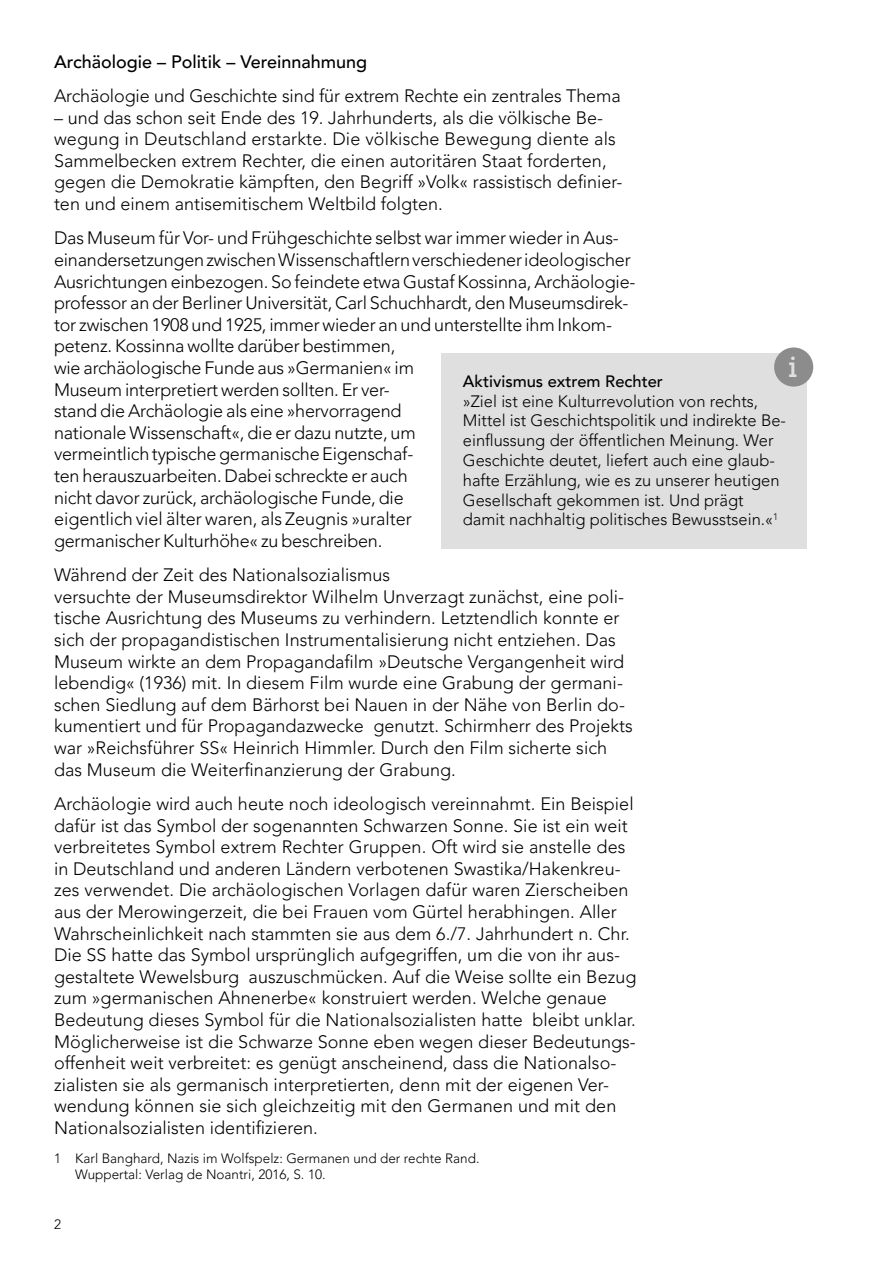
<style>
.page{position:relative;width:893px;height:1263px;background:#fff}
.page>*{position:absolute;margin:0;border:0;box-sizing:border-box;transform-origin:0 0}
.t1{font:700 29.25px "Nexa Slab";color:#dfdfdf}
.t2{font:300 18px/21.6px "Avenir LT Pro";letter-spacing:.005em;color:#000}
.t3{font:500 18px "Avenir LT Pro";color:#000}
.t4{font:300 16.5px/19.8px "Avenir LT Pro";color:#000}
.t5{font:500 16.5px "Avenir LT Pro";color:#000}
.t6{font:300 13.5px/16.2px "Avenir LT Pro";color:#000}
</style>
<div class="page">
<div style="left:442px;top:353px;width:365px;height:196px;background:#dfdfdf"></div>
<div style="left:774px;top:347px;width:39px;height:40px;background:#8c8c8c;border-radius:50%"></div>
<p class="t3" style="left:54px;top:51px;width:315px">Archäologie – Politik – Vereinnahmung</p>
<p class="t2" style="left:54px;top:85px;width:568px">Archäologie und Geschichte sind für extrem Rechte ein zentrales Thema</p>
<p class="t2" style="left:54px;top:107px;width:570px">– und das schon seit Ende des 19. Jahrhunderts, als die völkische Be&shy;wegung in Deutschland erstarkte. Die völkische Bewegung diente als Sammelbecken extrem Rechter, die einen autoritären Staat forderten, gegen die Demokratie kämpften, den Begriff »Volk« rassistisch definier&shy;ten und einem antisemitischem Weltbild folgten.</p>
<p class="t2" style="left:54px;top:227px;width:583px">Das Museum für Vor- und Frühgeschichte selbst war immer wieder in Aus&shy;einandersetzungen zwischen Wissenschaftlern verschiedener ideologischer Ausrichtungen einbezogen. So feindete etwa Gustaf Kossinna, Archäologie&shy;professor an der Berliner Universität, Carl Schuchhardt, den Museumsdirek&shy;tor zwischen 1908 und 1925, immer wieder an und unterstellte ihm Inkom&shy;petenz. Kossinna wollte darüber bestimmen,<br>wie archäologische Funde aus »Germanien« im<br>Museum interpretiert werden sollten. Er ver-<br>stand die Archäologie als eine »hervorragend<br>nationale Wissenschaft«, die er dazu nutzte, um<br>vermeintlich typische germanische Eigenschaf-<br>ten herauszuarbeiten. Dabei schreckte er auch<br>nicht davor zurück, archäologische Funde, die<br>eigentlich viel älter waren, als Zeugnis »uralter<br>germanischer Kulturhöhe« zu beschreiben.</p>
<p class="t2" style="left:54px;top:564px;width:580px">Während der Zeit des Nationalsozialismus<br>versuchte der Museumsdirektor Wilhelm Unverzagt zunächst, eine poli&shy;tische Ausrichtung des Museums zu verhindern. Letztendlich konnte er sich der propagandistischen Instrumentalisierung nicht entziehen. Das Museum wirkte an dem Propagandafilm »Deutsche Vergangenheit wird lebendig« (1936) mit. In diesem Film wurde eine Grabung der germani&shy;schen Siedlung auf dem Bärhorst bei Nauen in der Nähe von Berlin do&shy;kumentiert und für Propagandazwecke genutzt. Schirmherr des Projekts war »Reichsführer SS« Heinrich Himmler. Durch den Film sicherte sich das Museum die Weiterfinanzierung der Grabung.</p>
<p class="t2" style="left:54px;top:793px;width:584px">Archäologie wird auch heute noch ideologisch vereinnahmt. Ein Beispiel dafür ist das Symbol der sogenannten Schwarzen Sonne. Sie ist ein weit verbreitetes Symbol extrem Rechter Gruppen. Oft wird sie anstelle des in Deutschland und anderen Ländern verbotenen Swastika/Hakenkreu&shy;zes verwendet. Die archäologischen Vorlagen dafür waren Zierscheiben aus der Merowingerzeit, die bei Frauen vom Gürtel herabhingen. Aller Wahrscheinlichkeit nach stammten sie aus dem 6./7. Jahrhundert n. Chr.<br>Die SS hatte das Symbol ursprünglich aufgegriffen, um die von ihr aus&shy;gestaltete Wewelsburg auszuschmücken. Auf die Weise sollte ein Bezug zum »germanischen Ahnenerbe« konstruiert werden. Welche genaue Bedeutung dieses Symbol für die Nationalsozialisten hatte bleibt unklar.<br>Möglicherweise ist die Schwarze Sonne eben wegen dieser Bedeutungs&shy;offenheit weit verbreitet: es genügt anscheinend, dass die Nationalso&shy;zialisten sie als germanisch interpretierten, denn mit der eigenen Ver&shy;wendung können sie sich gleichzeitig mit den Germanen und mit den Nationalsozialisten identifizieren.</p>
<p class="t6" style="left:75px;top:1150px;width:406px;text-indent:-21px">1 Karl Banghard, Nazis im Wolfspelz: Germanen und der rechte Rand.<br>Wuppertal: Verlag de Noantri, 2016, S. 10.</p>
<p class="t1" style="left:788px;top:350px;width:11px">i</p>
<p class="t5" style="left:463px;top:371px;width:202px">Aktivismus extrem Rechter</p>
<p class="t4" style="left:463px;top:391px;width:325px">»Ziel ist eine Kulturrevolution von rechts, Mittel ist Geschichtspolitik und indirekte Be&shy;einflussung der öffentlichen Meinung. Wer Geschichte deutet, liefert auch eine glaub&shy;hafte Erzählung, wie es zu unserer heutigen Gesellschaft gekommen ist. Und prägt damit nachhaltig politisches Bewusstsein.«<sup>1</sup></p>
<p class="t6" style="left:54px;top:1216px;width:9px">2</p>
</div>
